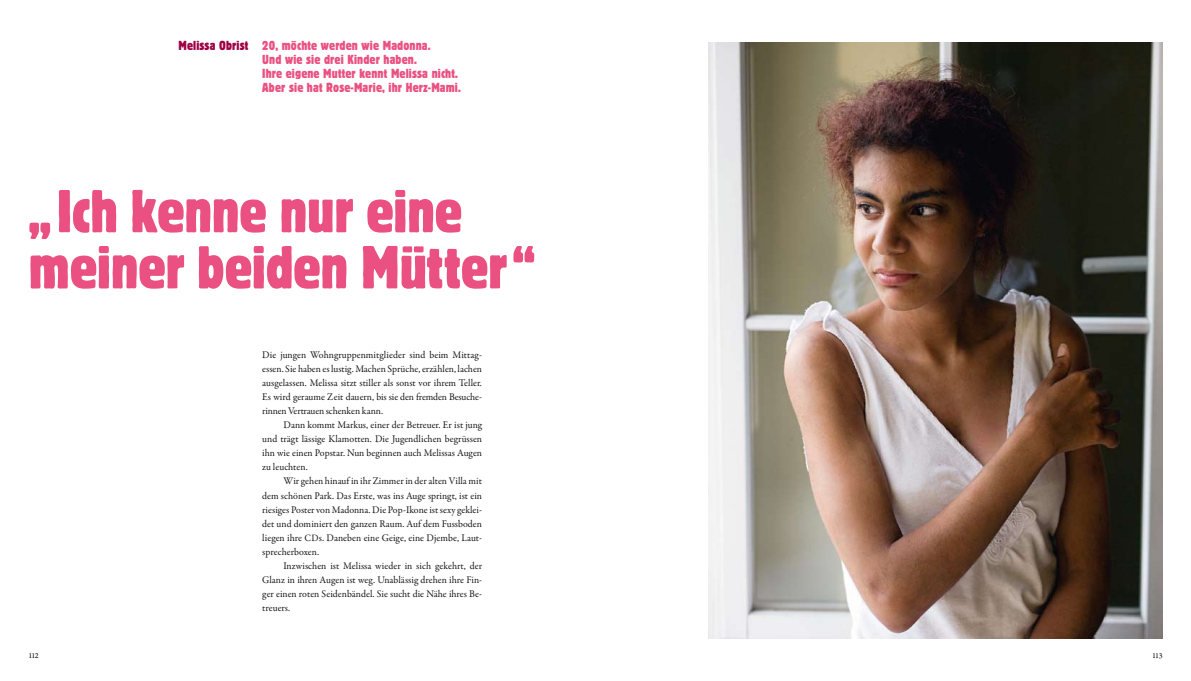
<style>
.page{position:relative;width:1191px;height:681px;background:#fff}
.page>*{position:absolute;margin:0;border:0;box-sizing:border-box;transform-origin:0 0}
.t1{font:condensed 58px/56px "BL28";letter-spacing:.01em;color:#ea5081}
.t2{font:condensed 12.5px/14px "BL28";letter-spacing:.03em;color:#ea5081}
.t3{font:10.2px/14px "Garamond Premr Pro";color:#181716;text-align:justify}
.t4{font:8px "Garamond Premr Pro Capt";letter-spacing:-.075em;color:#181716}
.s1{color:#9f0043}
.s2{font-size:9.8px}
</style>
<div class="page">
<img style="left:709px;top:43px;width:453px;height:595px">
<p class="t2" style="left:262px;top:38px;width:200px;text-indent:-84px"><span class="s1">Melissa Obrist</span> 20, möchte werden wie Madonna.<br>Und wie sie drei Kinder haben.<br>Ihre eigene Mutter kennt Melissa nicht.<br>Aber sie hat Rose-Marie, ihr Herz-Mami.</p>
<h1 class="t1" style="left:28px;top:181px;width:507px">„Ich kenne nur eine meiner beiden Mütter“</h1>
<p class="t3" style="left:262px;top:348px;width:221px">Die jungen Wohngruppenmitglieder sind beim Mittag&shy;essen. Sie haben es lustig. Machen Sprüche, erzählen, lachen ausgelassen. Melissa sitzt stiller als sonst vor ihrem Teller.<br>Es wird geraume Zeit dauern, bis sie den fremden Besuche&shy;rinnen Vertrauen schenken kann.</p>
<p class="t3" style="left:262px;top:418px;width:221px;text-indent:21px">Dann kommt Markus, einer der Betreuer. Er ist jung und trägt lässige Klamotten. Die Jugendlichen begrüssen ihn wie einen Popstar. Nun beginnen auch Melissas Augen zu leuchten.</p>
<p class="t3" style="left:262px;top:474px;width:221px;text-indent:21px">Wir gehen hinauf in ihr Zimmer in der alten Villa mit dem schönen Park. Das Erste, was ins Auge springt, ist ein riesiges Poster von Madonna. Die Pop-Ikone ist sexy geklei&shy;det und dominiert den ganzen Raum. Auf dem Fussboden liegen ihre <span class="s2">CD</span>s. Daneben eine Geige, eine Djembe, Laut&shy;sprecherboxen.</p>
<p class="t3" style="left:262px;top:558px;width:221px;text-indent:21px">Inzwischen ist Melissa wieder in sich gekehrt, der Glanz in ihren Augen ist weg. Unablässig drehen ihre Fin&shy;ger einen roten Seidenbändel. Sie sucht die Nähe ihres Be&shy;treuers.</p>
<p class="t4" style="left:28px;top:651px;width:12px">112</p>
<p class="t4" style="left:1152px;top:651px;width:12px">113</p>
</div>
